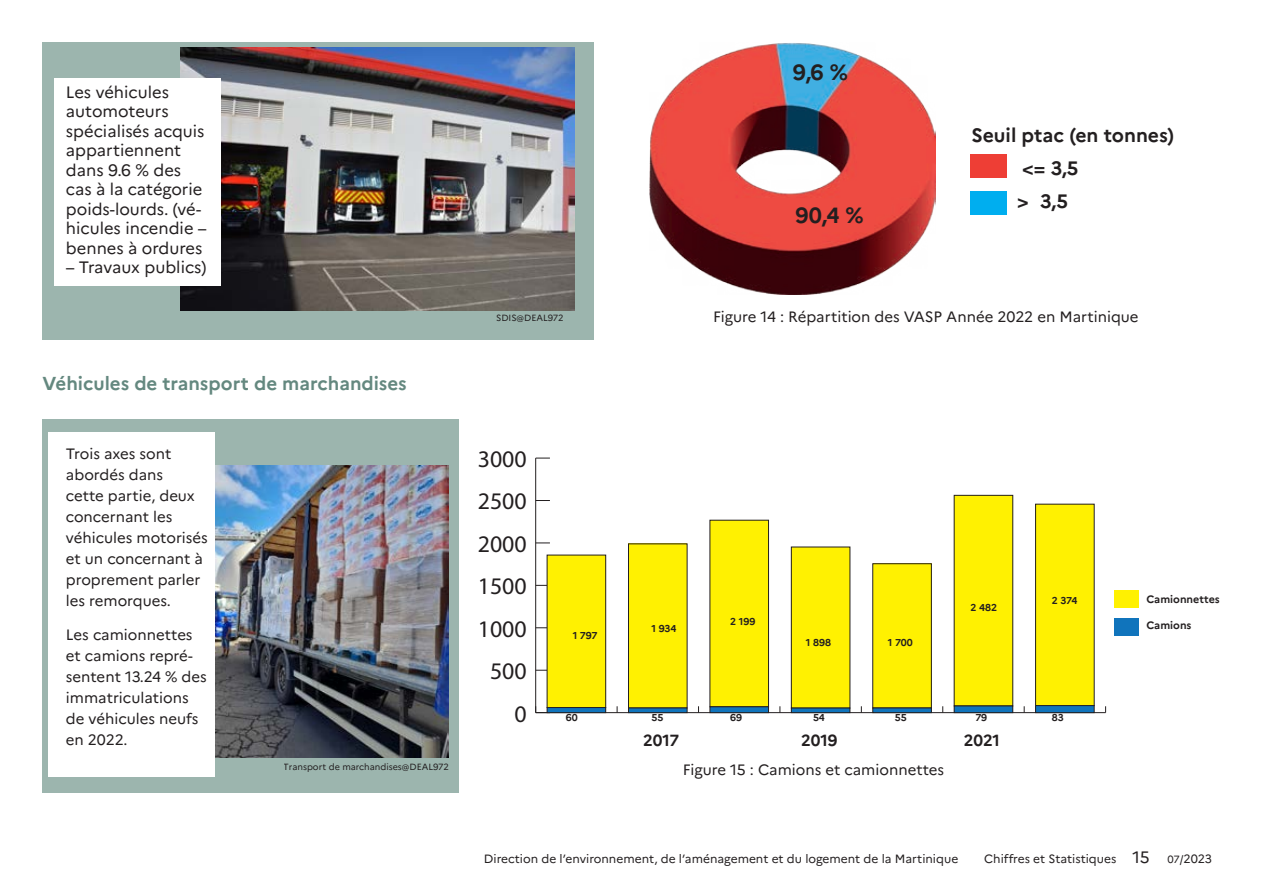
<style>
.page{position:relative;width:1263px;height:893px;background:#fff}
.page>*{position:absolute;margin:0;border:0;box-sizing:border-box;transform-origin:0 0}
.t1{font:23.85px "Myriad Pro";color:#231f20}
.t2{font:700 21.9px "Marianne";color:#231f20}
.t3{font:700 19.35px/33.6px "Marianne";color:#231f20}
.Titre{font:700 18.75px "Marianne";color:#64887f}
.corps_de_texte{font:16.5px/19.5px "Marianne";color:#231f20}
.t4{font:700 16.2px "Marianne";color:#231f20}
.corps_de_texte-2{font:15px/21px "Marianne";color:#231f20}
.Figure{font:15px "Marianne";color:#231f20}
.t5{font:12px "Marianne";color:#231f20}
.t6{font:700 10.8px "Marianne";color:#231f20}
.t7{font:700 10.05px "Marianne";letter-spacing:-.005em;color:#231f20}
.t8{font:9px "Marianne";color:#231f20}
.s1{font-size:16.5px}
.s2{font-size:10.5px}
</style>
<div class="page">
<div style="left:43px;top:43px;width:551px;height:297px;background:#9cb5ae"></div>
<div style="left:43px;top:419px;width:416px;height:373px;background:#9cb5ae"></div>
<img style="left:215px;top:465px;width:234px;height:292px">
<div style="left:49px;top:433px;width:166px;height:344px;background:#fff"></div>
<img style="left:650px;top:43px;width:286px;height:252px">
<div style="left:970px;top:155px;width:37px;height:23px;background:#ee3e35"></div>
<div style="left:970px;top:191px;width:37px;height:23px;background:#00aeef"></div>
<div style="left:1113px;top:590px;width:25px;height:17px;background:#fff101"></div>
<div style="left:1113px;top:619px;width:25px;height:17px;background:#1074bc"></div>
<hr style="left:536px;top:712px;width:569px;height:1px;background:#231f20">
<hr style="left:535px;top:458px;width:1px;height:255px;background:#231f20">
<svg style="left:535px;top:706px;width:12px;height:7px"></svg>
<svg style="left:536px;top:543px;width:14px;height:1px"></svg>
<svg style="left:536px;top:500px;width:14px;height:1px"></svg>
<svg style="left:536px;top:458px;width:14px;height:1px"></svg>
<div style="left:547px;top:555px;width:59px;height:152px;background:#fff101"></div>
<div style="left:547px;top:555px;width:59px;height:153px;border:1px solid #231f20"></div>
<div style="left:628px;top:544px;width:59px;height:164px;background:#fff101"></div>
<div style="left:628px;top:544px;width:59px;height:164px;border:1px solid #231f20"></div>
<div style="left:710px;top:520px;width:58px;height:187px;background:#fff101"></div>
<div style="left:710px;top:520px;width:59px;height:187px;border:1px solid #231f20"></div>
<div style="left:791px;top:547px;width:59px;height:161px;background:#fff101"></div>
<div style="left:791px;top:547px;width:59px;height:161px;border:1px solid #231f20"></div>
<div style="left:873px;top:564px;width:58px;height:144px;background:#fff101"></div>
<div style="left:872px;top:563px;width:59px;height:145px;border:1px solid #231f20"></div>
<div style="left:954px;top:495px;width:59px;height:211px;background:#fff101"></div>
<div style="left:1035px;top:504px;width:59px;height:202px;background:#fff101"></div>
<div style="left:1035px;top:504px;width:59px;height:202px;border:1px solid #231f20"></div>
<div style="left:547px;top:707px;width:59px;height:6px;background:#1074bc"></div>
<div style="left:547px;top:707px;width:59px;height:6px;border:1px solid #231f20"></div>
<div style="left:628px;top:708px;width:59px;height:5px;background:#1074bc"></div>
<div style="left:628px;top:708px;width:59px;height:5px;border:1px solid #231f20"></div>
<div style="left:710px;top:707px;width:58px;height:6px;background:#1074bc"></div>
<div style="left:710px;top:707px;width:59px;height:6px;border:1px solid #231f20"></div>
<div style="left:791px;top:708px;width:59px;height:5px;background:#1074bc"></div>
<div style="left:791px;top:708px;width:59px;height:5px;border:1px solid #231f20"></div>
<div style="left:873px;top:708px;width:58px;height:5px;background:#1074bc"></div>
<div style="left:872px;top:708px;width:59px;height:5px;border:1px solid #231f20"></div>
<div style="left:954px;top:706px;width:59px;height:7px;background:#1074bc"></div>
<div style="left:954px;top:706px;width:59px;height:7px;border:1px solid #231f20"></div>
<div style="left:1035px;top:706px;width:59px;height:7px;background:#1074bc"></div>
<div style="left:1035px;top:705px;width:59px;height:8px;border:1px solid #231f20"></div>
<img style="left:181px;top:48px;width:393px;height:262px">
<div style="left:54px;top:78px;width:166px;height:207px;background:#fff"></div>
<p class="corps_de_texte" style="left:66px;top:82px;width:142px">Les véhicules automoteurs spécialisés acquis appartiennent dans 9.6 % des cas à la catégorie poids-lourds. (vé&shy;hicules incendie – bennes à ordures</p>
<p class="corps_de_texte" style="left:66px;top:258px;width:142px">– Travaux publics)</p>
<p class="Titre" style="left:43px;top:372px;width:366px">Véhicules de transport de marchandises</p>
<p class="corps_de_texte-2" style="left:66px;top:443px;width:143px">Trois axes sont abordés dans<br>cette partie, deux concernant les véhicules motorisés et un concernant à proprement parler les remorques.</p>
<p class="corps_de_texte-2" style="left:66px;top:624px;width:142px">Les camionnettes et camions repré&shy;sentent 13.24 % des immatriculations de véhicules neufs en 2022.</p>
<p class="t8" style="left:284px;top:761px;width:166px">Transport de marchandises@DEAL972</p>
<p class="t8" style="left:496px;top:313px;width:69px">SDIS@DEAL972</p>
<p class="t2" style="left:793px;top:59px;width:57px">9,6 %</p>
<p class="t2" style="left:795px;top:202px;width:70px">90,4 %</p>
<p class="t3" style="left:971px;top:118px;width:204px">Seuil ptac (en tonnes)</p>
<p class="t3" style="left:1017px;top:151px;width:63px">&lt;= 3,5 &gt; 3,5</p>
<p class="Figure" style="left:713px;top:307px;width:427px">Figure 14 : Répartition des VASP Année 2022 en Martinique</p>
<p class="t1" style="left:478px;top:444px;width:50px">3000</p>
<p class="t1" style="left:478px;top:487px;width:50px">2500</p>
<p class="t1" style="left:478px;top:529px;width:50px">2000</p>
<p class="t1" style="left:478px;top:572px;width:50px">1500</p>
<p class="t1" style="left:478px;top:614px;width:50px">1000</p>
<p class="t1" style="left:490px;top:656px;width:38px">500</p>
<p class="t1" style="left:514px;top:699px;width:14px">0</p>
<p class="t7" style="left:573px;top:629px;width:26px">1 797</p>
<p class="t7" style="left:566px;top:711px;width:13px">60</p>
<p class="t7" style="left:651px;top:623px;width:27px">1 934</p>
<p class="t7" style="left:651px;top:711px;width:13px">55</p>
<p class="t7" style="left:730px;top:615px;width:27px">2 199</p>
<p class="t7" style="left:730px;top:711px;width:14px">69</p>
<p class="t7" style="left:806px;top:637px;width:27px">1 898</p>
<p class="t7" style="left:813px;top:711px;width:13px">54</p>
<p class="t7" style="left:888px;top:637px;width:27px">1 700</p>
<p class="t7" style="left:895px;top:711px;width:13px">55</p>
<p class="t7" style="left:970px;top:601px;width:28px">2 482</p>
<p class="t7" style="left:975px;top:711px;width:13px">79</p>
<p class="t4" style="left:643px;top:730px;width:37px">2017</p>
<p class="t4" style="left:801px;top:730px;width:38px">2019</p>
<p class="t4" style="left:964px;top:730px;width:38px">2021</p>
<p class="Figure" style="left:683px;top:761px;width:263px">Figure 15 : Camions et camionnettes</p>
<p class="t7" style="left:1052px;top:595px;width:27px">2 374</p>
<p class="t7" style="left:1052px;top:711px;width:13px">83</p>
<p class="t6" style="left:1146px;top:593px;width:75px">Camionnettes</p>
<p class="t6" style="left:1146px;top:619px;width:47px">Camions</p>
<p class="t5" style="left:484px;top:851px;width:476px">Direction de l’environnement, de l’aménagement et du logement de la Martinique</p>
<p class="t5" style="left:984px;top:851px;width:229px">Chiffres et Statistiques <span class="s1">15</span> <span class="s2">07/</span>2023</p>
</div>
